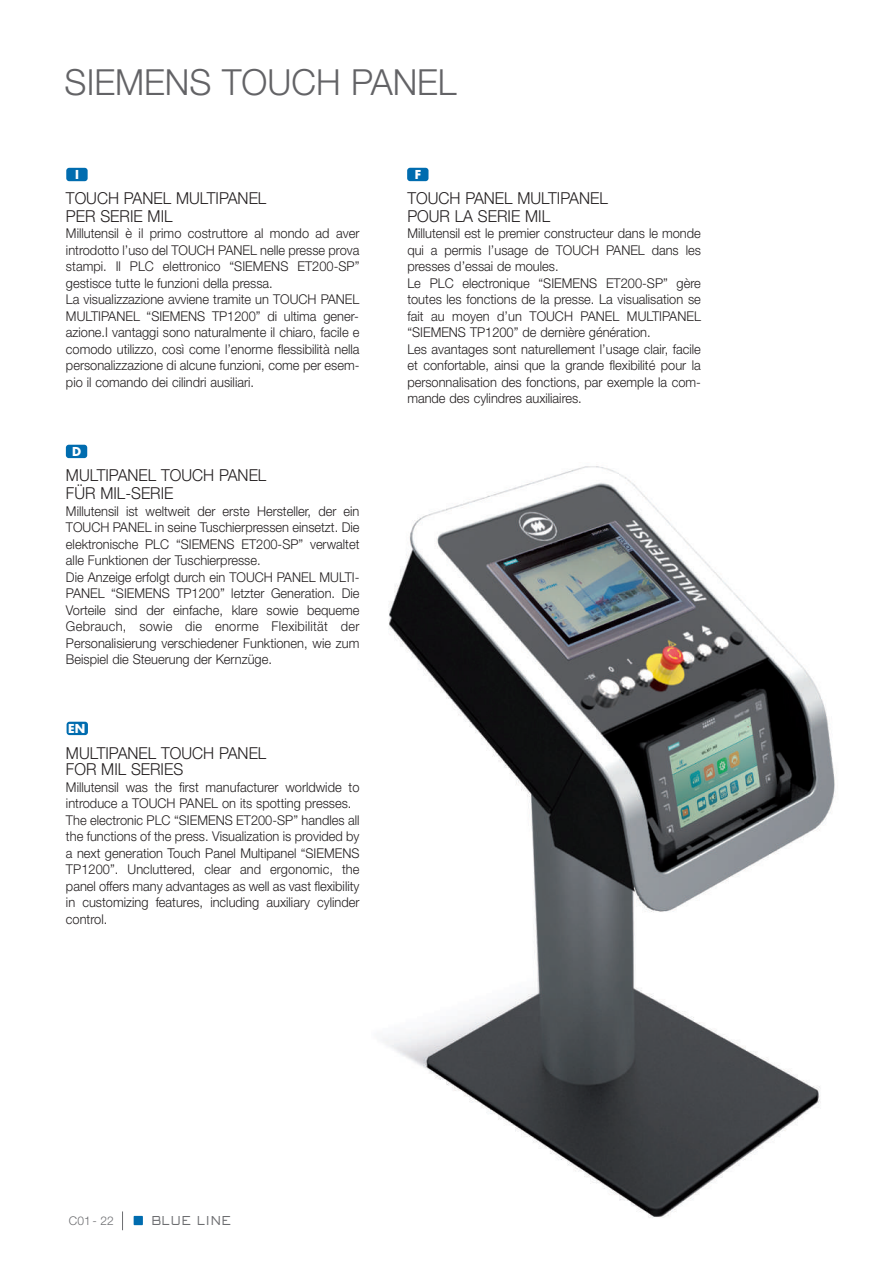
<style>
.page{position:relative;width:893px;height:1263px;background:#fff}
.page>*{position:absolute;margin:0;border:0;box-sizing:border-box;transform-origin:0 0}
.t1{font:300 36px "Helvetica Neue LT";color:#636366}
.t2{font:300 16.5px/18px "Helvetica Neue LT";color:#231f20;scale:.95 1}
.t3{font:300 13.5px/16.5px "Helvetica Neue LT";color:#231f20;scale:.95 1}
.t4{font:12px "AT Sackers Square Gothic";color:#6c6d70}
.t5{font:300 12px "Helvetica Neue LT";color:#6c6d70}
.t6{font:700 12px "Futura";color:#fff}
</style>
<div class="page">
<img style="left:383px;top:466px;width:452px;height:752px">
<div style="left:66px;top:445px;width:21px;height:13px;background:#006caf;border-radius:3px"></div>
<div style="left:66px;top:168px;width:22px;height:13px;background:#006caf;border-radius:3px"></div>
<div style="left:67px;top:722px;width:21px;height:13px;background:#006caf;border-radius:3px"></div>
<div style="left:134px;top:1216px;width:9px;height:9px;background:#006caf"></div>
<svg style="left:122px;top:1211px;width:1px;height:19px"></svg>
<div style="left:407px;top:168px;width:21px;height:13px;background:#006caf;border-radius:3px"></div>
<h1 class="t1" style="left:65px;top:69px;width:394px">SIEMENS TOUCH PANEL</h1>
<p class="t6" style="left:75px;top:169px;width:5px">I</p>
<p class="t2" style="left:66px;top:191px;width:212px">TOUCH PANEL MULTIPANEL<br>PER SERIE MIL</p>
<p class="t3" style="left:66px;top:227px;width:310px">Millutensil è il primo costruttore al mondo ad aver introdotto l’uso del TOUCH PANEL nelle presse prova stampi. Il PLC elettronico “SIEMENS ET200-SP” gestisce tutte le funzioni della pressa.<br>La visualizzazione avviene tramite un TOUCH PANEL MULTIPANEL “SIEMENS TP1200” di ultima gener&shy;azione.I vantaggi sono naturalmente il chiaro, facile e comodo utilizzo, così come l’enorme flessibilità nella personalizzazione di alcune funzioni, come per esem&shy;pio il comando dei cilindri ausiliari.</p>
<p class="t6" style="left:72px;top:446px;width:11px">D</p>
<p class="t2" style="left:66px;top:468px;width:212px">MULTIPANEL TOUCH PANEL<br>FÜR MIL-SERIE</p>
<p class="t3" style="left:66px;top:504px;width:310px">Millutensil ist weltweit der erste Hersteller, der ein TOUCH PANEL in seine Tuschierpressen einsetzt. Die elektronische PLC “SIEMENS ET200-SP” verwaltet alle Funktionen der Tuschierpresse.<br>Die Anzeige erfolgt durch ein TOUCH PANEL MULTI-PANEL “SIEMENS TP1200” letzter Generation. Die Vorteile sind der einfache, klare sowie bequeme Gebrauch, sowie die enorme Flexibilität der Personalisierung verschiedener Funktionen, wie zum Beispiel die Steuerung der Kernzüge.</p>
<p class="t6" style="left:68px;top:723px;width:19px">EN</p>
<p class="t2" style="left:66px;top:746px;width:212px;line-height:16.5px">MULTIPANEL TOUCH PANEL<br>FOR MIL SERIES</p>
<p class="t3" style="left:66px;top:780px;width:310px">Millutensil was the first manufacturer worldwide to introduce a TOUCH PANEL on its spotting presses.<br>The electronic PLC “SIEMENS ET200-SP” handles all the functions of the press. Visualization is provided by a next generation Touch Panel Multipanel “SIEMENS TP1200”. Uncluttered, clear and ergonomic, the panel offers many advantages as well as vast flexibility in customizing features, including auxiliary cylinder control.</p>
<p class="t6" style="left:415px;top:169px;width:8px">F</p>
<p class="t2" style="left:407px;top:191px;width:212px">TOUCH PANEL MULTIPANEL<br>POUR LA SERIE MIL</p>
<p class="t3" style="left:407px;top:227px;width:310px">Millutensil est le premier constructeur dans le monde qui a permis l’usage de TOUCH PANEL dans les presses d’essai de moules.<br>Le PLC electronique “SIEMENS ET200-SP” gère toutes les fonctions de la presse. La visualisation se fait au moyen d’un TOUCH PANEL MULTIPANEL “SIEMENS TP1200” de dernière génération.<br>Les avantages sont naturellement l’usage clair, facile et confortable, ainsi que la grande flexibilité pour la personnalisation des fonctions, par exemple la com&shy;mande des cylindres auxiliaires.</p>
<p class="t5" style="left:69px;top:1216px;width:46px">C01- 22</p>
<p class="t4" style="left:151px;top:1214px;width:82px">BLUE LINE</p>
</div>
